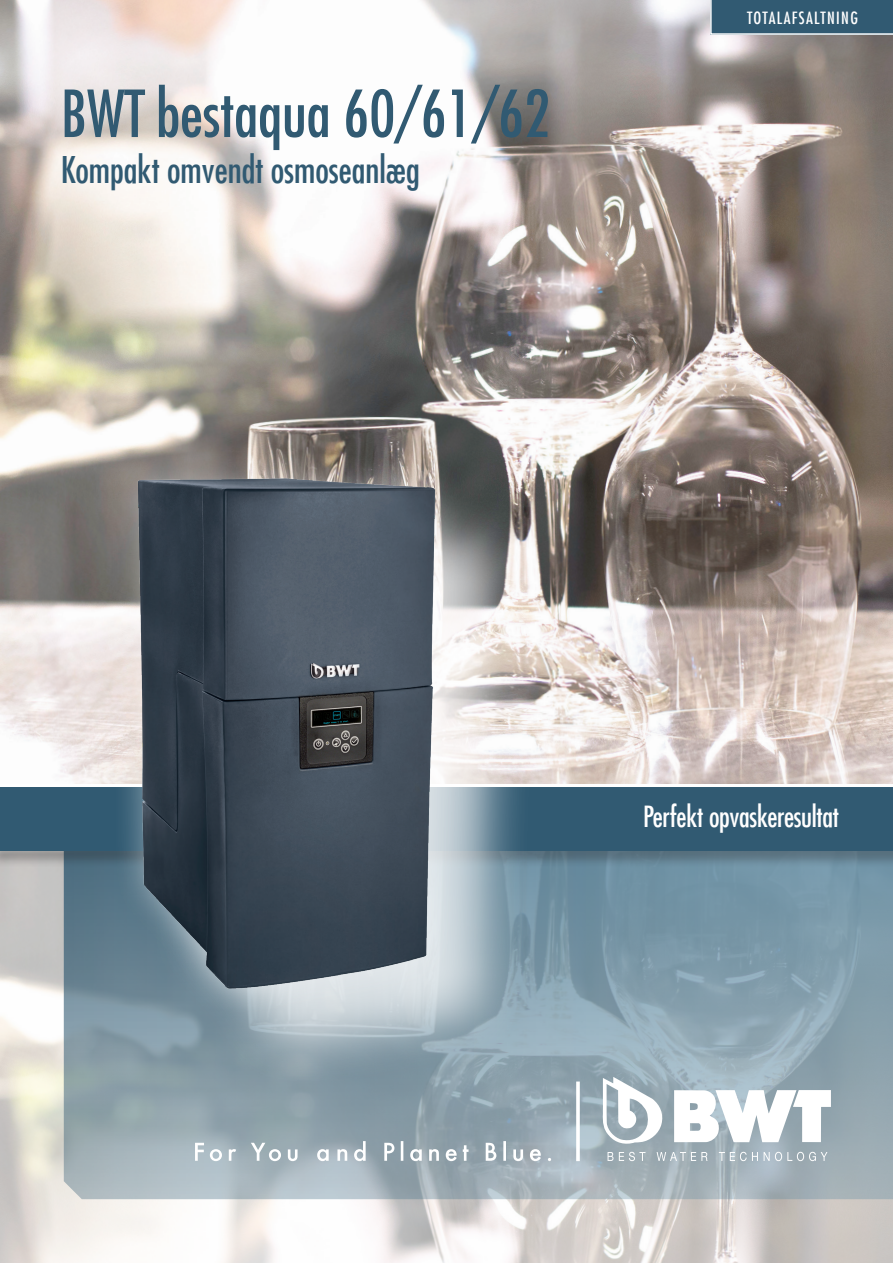
<style>
.page{position:relative;width:893px;height:1263px;background:#fff}
.page>*{position:absolute;margin:0;border:0;box-sizing:border-box;transform-origin:0 0}
.t1{font:500 condensed 63px "Futura Com";color:#315a72}
.t2{font:500 condensed 36px "Futura Com";color:#315a72}
.t3{font:500 condensed 28.5px "Futura Com";letter-spacing:-.01em;color:#fff}
.t4{font:500 condensed 16.5px "Futura Com";letter-spacing:.08em;color:#fff}
</style>
<div class="page">
<img style="left:0;top:867px;width:893px;height:396px">
<svg style="left:64px;top:867px;width:829px;height:332px;background:#8fa5b0"></svg>
<svg style="left:674px;top:1090px;width:157px;height:52px"></svg>
<svg style="left:602px;top:1077px;width:62px;height:68px"></svg>
<svg style="left:608px;top:1152px;width:5px;height:9px"></svg>
<svg style="left:619px;top:1152px;width:26px;height:9px"></svg>
<svg style="left:657px;top:1152px;width:50px;height:9px"></svg>
<svg style="left:719px;top:1152px;width:39px;height:9px"></svg>
<svg style="left:764px;top:1152px;width:63px;height:9px"></svg>
<svg style="left:576px;top:1081px;width:4px;height:80px"></svg>
<svg style="left:195px;top:1141px;width:356px;height:20px;background:#acb9c0"></svg>
<img style="left:0;top:0;width:893px;height:784px">
<div style="left:0;top:788px;width:893px;height:79px;background:#231f20;opacity:.3"></div>
<div style="left:0;top:787px;width:893px;height:63px;background:#315a72"></div>
<div style="left:146px;top:485px;width:390px;height:603px;background:#fff;opacity:.75"></div>
<img style="left:61px;top:409px;width:451px;height:648px">
<div style="left:710px;top:0;width:183px;height:35px;background:#315a72"></div>
<h1 class="t1" style="left:61px;top:70px;width:491px">BWT bestaqua 60/61/62</h1>
<p class="t2" style="left:61px;top:145px;width:361px">Kompakt omvendt osmoseanlæg</p>
<p class="t4" style="left:747px;top:6px;width:112px">TOTALAFSALTNING</p>
<p class="t3" style="left:643px;top:797px;width:197px">Perfekt opvaskeresultat</p>
</div>
